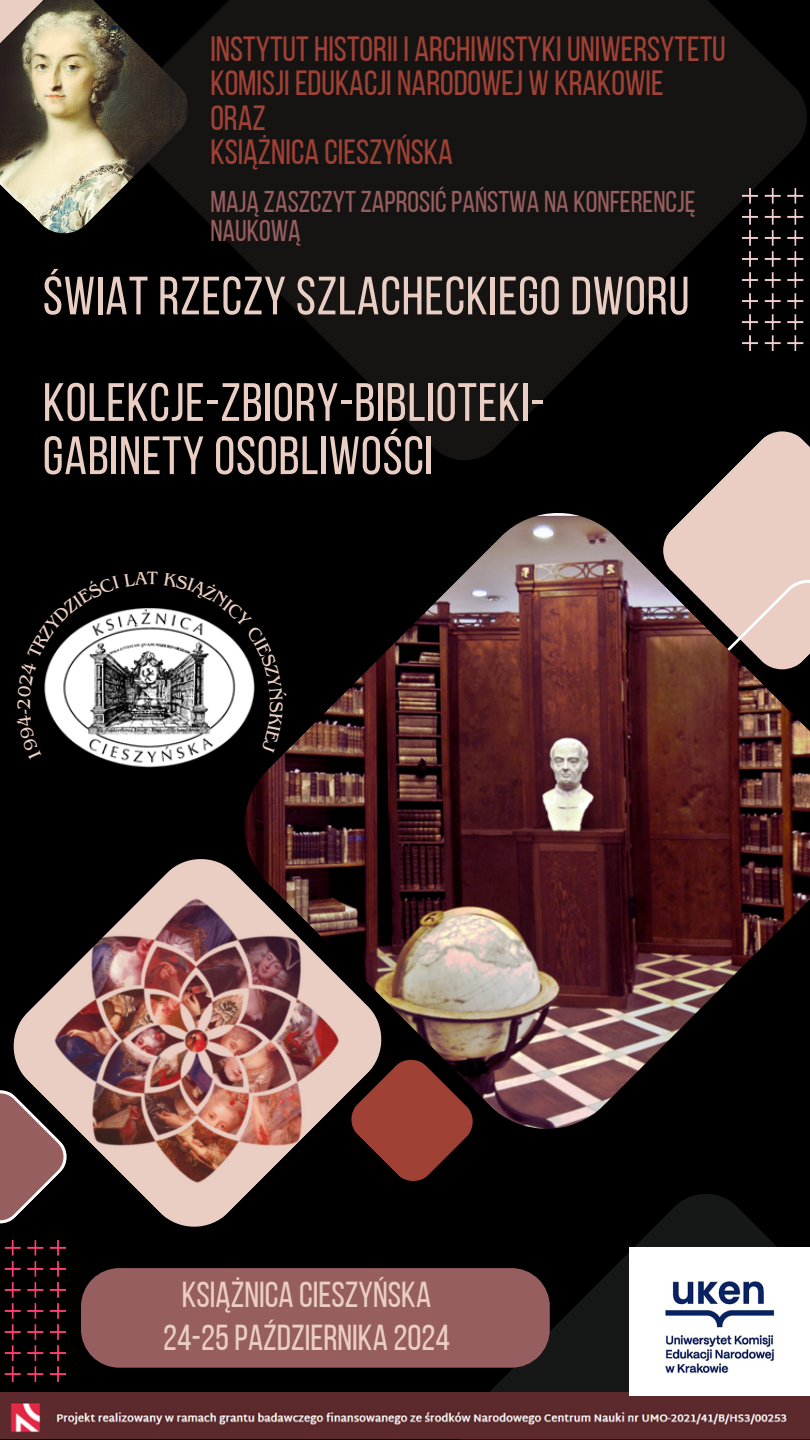
<style>
.page{position:relative;width:810px;height:1440px;background:#000}
.page>*{position:absolute;margin:0;border:0;box-sizing:border-box;transform-origin:0 0}
.t1{font:53.8px/53.2px "Bebas Neue";letter-spacing:.015em;color:#eacec3}
.t2{font:36px/42.8px "Bebas Neue";color:#eacec3;text-align:center}
.t3{font:35px/34.5px "Bebas Neue";color:#9f4135}
.t4{font:30px/29.2px "Bebas Neue";color:#975e5f}
.t5{font:19px "Benguiat Pro ITC";color:#eacec3}
</style>
<div class="page">
<svg style="left:189px;top:0;width:618px;height:460px;fill:#161413"></svg>
<svg style="left:455px;top:1194px;width:355px;height:246px"></svg>
<img style="left:13px;top:859px;width:296px;height:368px">
<svg style="left:355px;top:1132px;width:115px;height:49px"></svg>
<svg style="left:0;top:1088px;width:69px;height:138px"></svg>
<svg style="left:663px;top:431px;width:147px;height:82px"></svg>
<img style="left:237px;top:513px;width:573px;height:619px">
<img style="left:739px;top:188px;width:71px;height:162px">
<img style="left:4px;top:1241px;width:62px;height:141px">
<div style="left:81px;top:1268px;width:469px;height:100px;background:#975e5f"></div>
<img style="left:0;top:0;width:189px;height:234px">
<img style="left:0;top:1393px;width:810px;height:45px">
<img style="left:237px;top:565px;width:55px;height:208px">
<img style="left:45px;top:608px;width:211px;height:163px">
<img style="left:630px;top:1247px;width:180px;height:149px">
<svg style="left:44px;top:608px;width:114px;height:90px"></svg>
<svg style="left:164px;top:572px;width:123px;height:181px"></svg>
<p class="t3" style="left:210px;top:35px;width:517px">INSTYTUT HISTORII I ARCHIWISTYKI UNIWERSYTETU<br>KOMISJI EDUKACJI NARODOWEJ W KRAKOWIE<br>ORAZ<br>KSIĄŻNICA CIESZYŃSKA</p>
<p class="t4" style="left:210px;top:190px;width:487px">MAJĄ ZASZCZYTZAPROSIĆPAŃSTWA NA KONFERENCJĘ<br>NAUKOWĄ</p>
<p class="t1" style="left:43px;top:274px;width:648px">ŚWIAT RZECZY SZLACHECKIEGO DWORU</p>
<p class="t1" style="left:43px;top:381px;width:503px">KOLEKCJE-ZBIORY-BIBLIOTEKI-<br>GABINETY OSOBLIWOŚCI</p>
<p class="t5" style="left:17px;top:710px;width:14px;rotate:-90deg">2</p>
<p class="t2" style="left:163px;top:1277px;width:288px">KSIĄŻNICA CIESZYŃSKA<br>24-25PAŹDZIERNIKA 2024</p>
</div>
